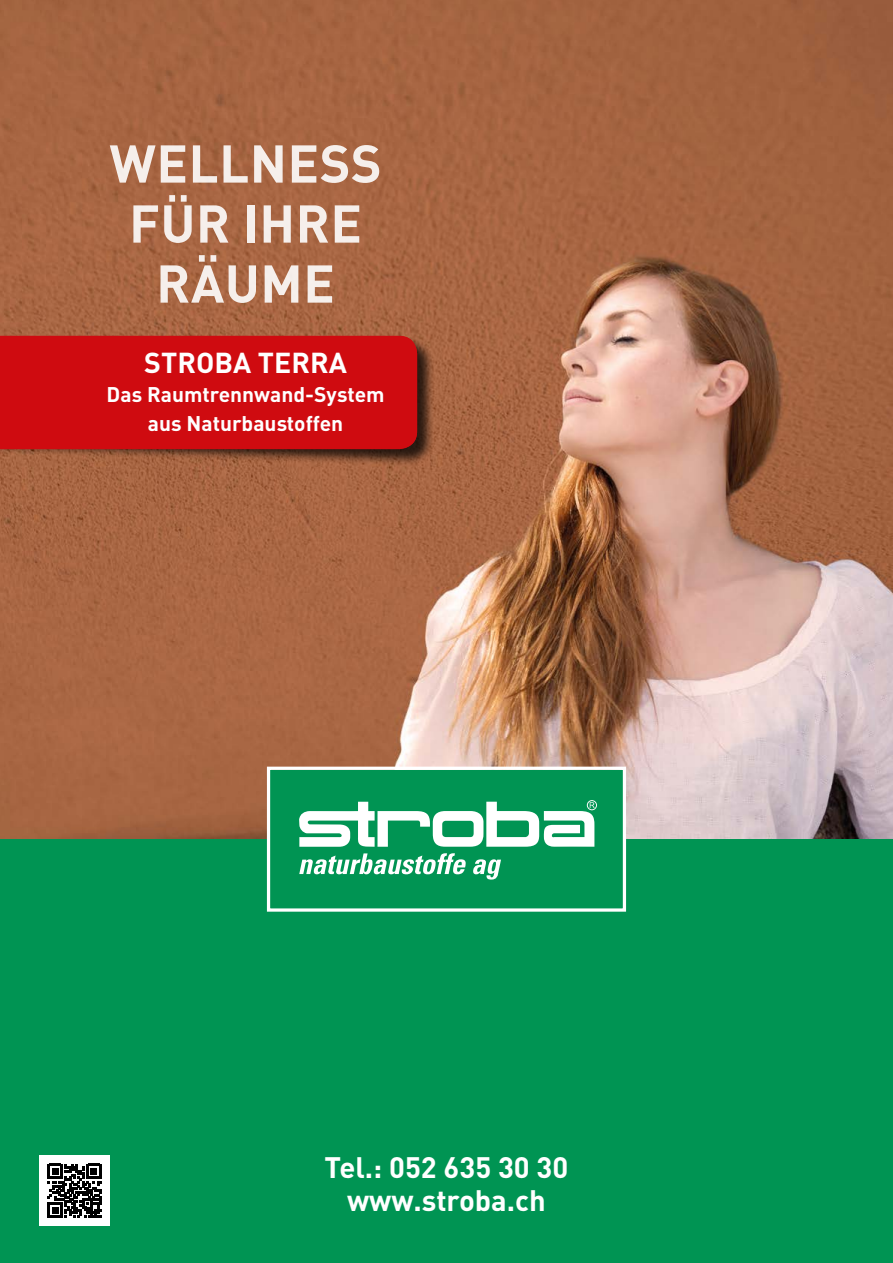
<style>
.page{position:relative;width:893px;height:1263px;background:#fff}
.page>*{position:absolute;margin:0;border:0;box-sizing:border-box;transform-origin:0 0}
.t1{font:700 52.35px/60px "DIN Pro";letter-spacing:.01em;color:#fff;text-align:center}
.t2{font:700 29.25px/33px "DIN Pro";color:#fff;text-align:center}
.t3{font:700 28.5px "DIN Pro";color:#fff}
.t4{font:700 21px/29px "DIN Pro";color:#fff;text-align:center}
</style>
<div class="page">
<img style="left:0;top:0;width:893px;height:839px">
<div style="left:0;top:839px;width:893px;height:424px;background:#009453"></div>
<div style="left:39px;top:1155px;width:71px;height:71px;background:#fff"></div>
<svg style="left:48px;top:1164px;width:53px;height:53px"></svg>
<svg style="left:265px;top:765px;width:363px;height:147px"></svg>
<div style="left:0;top:336px;width:434px;height:130px;background:#000;opacity:.75"></div>
<div style="left:0;top:336px;width:417px;height:113px;background:#cf0b10"></div>
<h1 class="t1" style="left:109px;top:132px;width:274px">WELLNESS<br>FÜR IHRE<br>RÄUME</h1>
<h3 class="t3" style="left:144px;top:343px;width:204px">STROBA TERRA</h3>
<p class="t4" style="left:107px;top:379px;width:279px">Das Raumtrennwand-System aus Naturbaustoffen</p>
<h2 class="t2" style="left:325px;top:1149px;width:245px">Tel.: 052 635 30 30 www.stroba.ch</h2>
</div>
